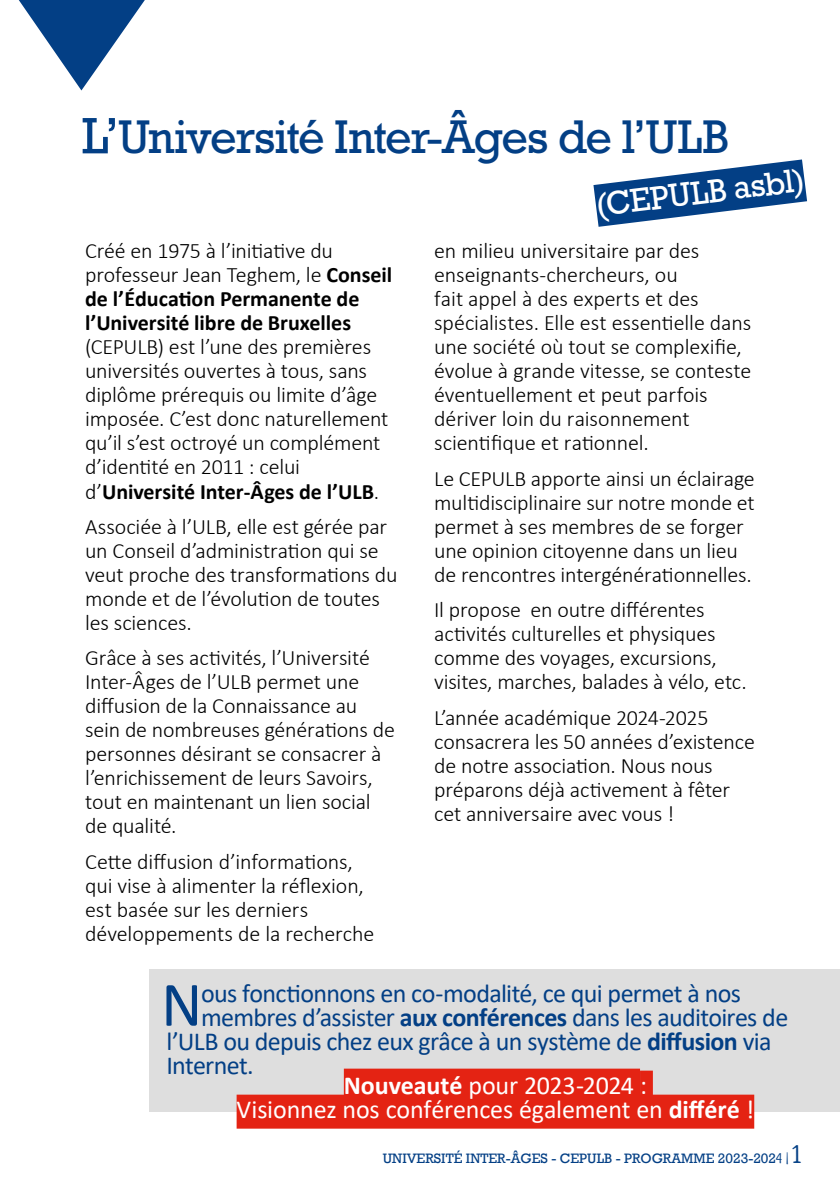
<style>
.page{position:relative;width:840px;height:1191px;background:#fff}
.page>*{position:absolute;margin:0;border:0;box-sizing:border-box;transform-origin:0 0}
.t1{font:63.8px "Calibri";color:#033f85}
.t2{font:48px "Rockwell Std";letter-spacing:-.025em;color:#033f85}
.t3{font:33.6px "Rockwell Std";color:#fff}
.t4{font:26px "Calibri";letter-spacing:-.025em;color:#033f85}
.t5{font:26px/24px "Calibri";letter-spacing:-.01em;color:#fff;text-align:center}
.t6{font:300 22px/24px "Calibri";letter-spacing:-.005em;color:#000}
.t7{font:700 22px/24px "Calibri";color:#000}
.t8{font:14px "Rockwell";color:#033f85}
.s1{font-size:52px}
.s2{font-weight:300}
.s3{font-weight:700}
.s4{font-family:"Neucha"}
.s5{font-family:"Neucha";font-size:24px}
</style>
<div class="page">
<div style="left:149px;top:969px;width:690px;height:143px;background:#dedede"></div>
<div style="left:343px;top:1068px;width:296px;height:34px;background:#e42313"></div>
<div style="left:639px;top:1070px;width:13px;height:34px;background:#e42313"></div>
<div style="left:236px;top:1094px;width:517px;height:34px;background:#e42313"></div>
<svg style="left:593px;top:159px;width:214px;height:68px"></svg>
<svg style="left:19px;top:0;width:126px;height:90px"></svg>
<h2 class="t2" style="left:82px;top:109px;width:648px"><span class="s1">L’</span>Université Inter-Âges de l’ULB</h2>
<p class="t7" style="left:85px;top:239px;width:308px"><span class="s2">Créé en 1975 à l’initiative du professeur Jean Teghem, le</span> Conseil de l’Éducation Permanente de l’Université libre de Bruxelles</p>
<p class="t6" style="left:85px;top:335px;width:304px">(CEPULB) est l’une des premières universités ouvertes à tous, sans diplôme prérequis ou limite d’âge imposée. C’est donc naturellement qu’il s’est octroyé un complément d’identité en 2011 : celui d’<span class="s3">Université Inter-Âges de l’ULB</span>.</p>
<p class="t6" style="left:85px;top:514px;width:314px">Associée à l’ULB, elle est gérée par un Conseil d’administration qui se veut proche des transformations du monde et de l’évolution de toutes les sciences.</p>
<p class="t6" style="left:85px;top:645px;width:311px">Grâce à ses activités, l’Université<br>Inter-Âges de l’ULB permet une diffusion de la Connaissance au sein de nombreuses générations de personnes désirant se consacrer à l’enrichissement de leurs Savoirs, tout en maintenant un lien social de qualité.</p>
<p class="t6" style="left:85px;top:849px;width:291px">Cette diffusion d’informations, qui vise à alimenter la réflexion, est basée sur les derniers développements de la recherche</p>
<h3 class="t3" style="left:593px;top:186px;width:211px;rotate:-7deg">(CEPULB asbl)</h3>
<p class="t6" style="left:434px;top:239px;width:318px">en milieu universitaire par des enseignants-chercheurs, ou<br>fait appel à des experts et des spécialistes. Elle est essentielle dans une société où tout se complexifie, évolue à grande vitesse, se conteste éventuellement et peut parfois dériver loin du raisonnement scientifique et rationnel.</p>
<p class="t6" style="left:434px;top:466px;width:322px">Le CEPULB apporte ainsi un éclairage multidisciplinaire sur notre monde et permet à ses membres de se forger une opinion citoyenne dans un lieu de rencontres intergénérationnelles.</p>
<p class="t6" style="left:434px;top:597px;width:314px">Il propose en outre différentes activités culturelles et physiques comme des voyages, excursions, visites, marches, balades à vélo, etc.</p>
<p class="t6" style="left:434px;top:705px;width:322px">L’année académique 2024-2025 consacrera les 50 années d’existence de notre association. Nous nous préparons déjà activement à fêter cet anniversaire avec vous !</p>
<h1 class="t1" style="left:161px;top:960px;width:43px">N</h1>
<p class="t4" style="left:201px;top:975px;width:541px">ous fonctionnons en co-modalité, ce qui permet à nos</p>
<p class="t4" style="left:201px;top:999px;width:588px">membres d’assister <span class="s3">aux conférences</span> dans les auditoires de</p>
<p class="t4" style="left:166px;top:1023px;width:606px">l’ULB ou depuis chez eux grâce à un système de <span class="s3">diffusion</span> via</p>
<p class="t4" style="left:166px;top:1047px;width:89px">Internet.</p>
<p class="t5" style="left:236px;top:1072px;width:519px"><span class="s3">Nouveauté</span> pour 2023-2024 :<br>Visionnez nos conférences également en <span class="s3">différé</span> !</p>
<p class="t8" style="left:382px;top:1149px;width:419px">UNIVERSITÉ INTER-ÂGES - CEPULB - PROGRAMME 2023-202<span class="s4">4 |</span> <span class="s5">1</span></p>
</div>
